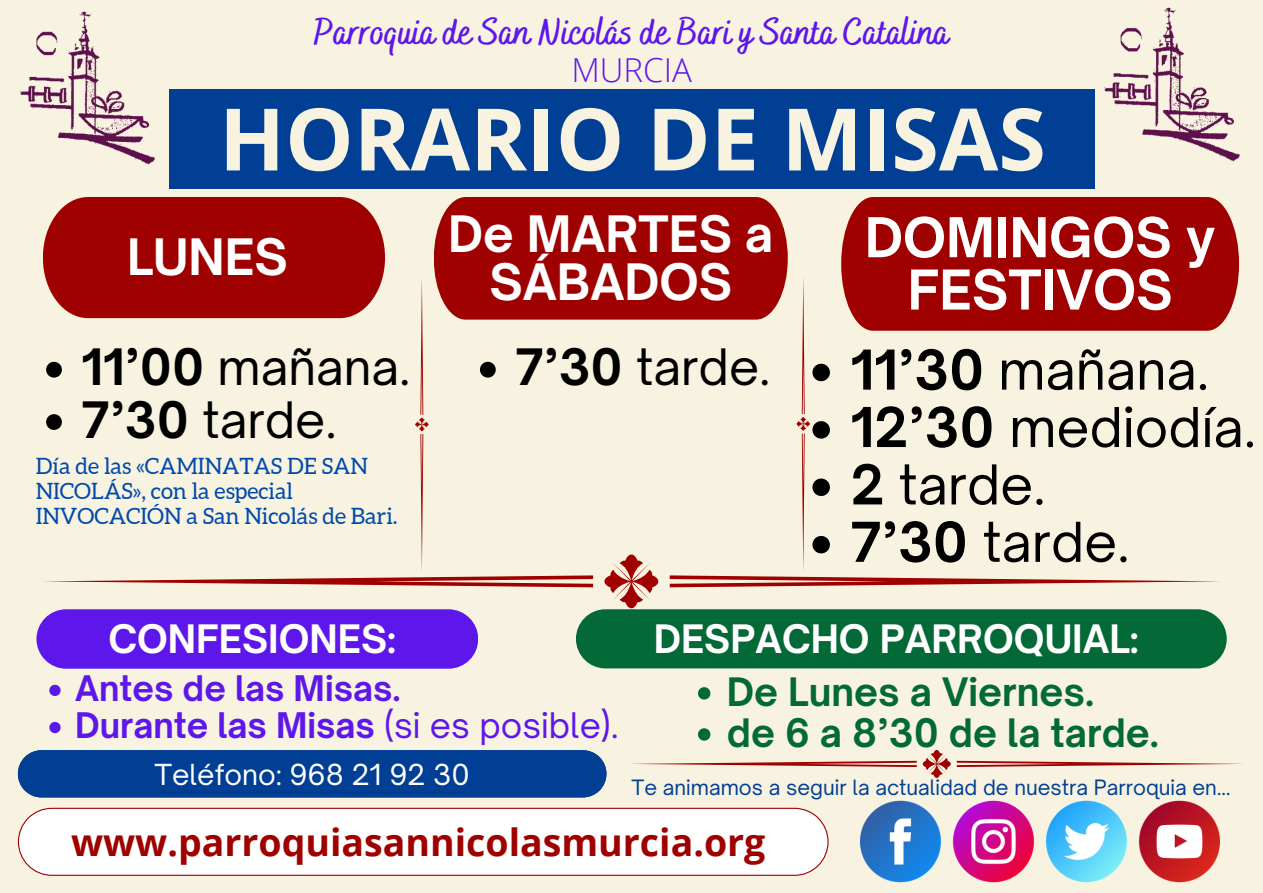
<style>
.page{position:relative;width:1263px;height:893px;background:#f8f3e0}
.page>*{position:absolute;margin:0;border:0;box-sizing:border-box;transform-origin:0 0}
.t1{font:700 86.25px "Open Sans";color:#f8f3e0}
.t2{font:52.5px "Open Sauce One";color:#000}
.t3{font:700 52.5px/52.3px "Open Sauce One";color:#fff;text-align:center}
.t4{font:48px "Open Sauce One";color:#000}
.t5{font:700 48px/47.8px "Open Sauce One";color:#fff;text-align:center}
.t6{font:700 37.5px "Bakerie Smooth";color:#5e17eb}
.t7{font:700 37.5px "Open Sauce One";color:#026937}
.t8{font:700 37.5px "Open Sans";color:#9f0101}
.t9{font:700 37.5px "Open Sauce One";color:#fff}
.t10{font:700 33.75px "Open Sauce One";color:#5e17eb}
.t11{font:300 33px "Open Sans";color:#5e17eb}
.t12{font:27.75px "Open Sauce One";color:#fff}
.t13{font:22.5px/24.8px "Aleo";color:#004aad}
.t14{font:20.25px "Open Sauce One";color:#003f94}
.s1{font-weight:700}
.s2{font-weight:400}
</style>
<div class="page">
<img style="left:19px;top:11px;width:136px;height:154px">
<div style="left:169px;top:89px;width:925px;height:100px;background:#003f94"></div>
<svg style="left:1221px;top:203px;width:18px;height:121px;fill:#9f0101"></svg>
<div style="left:36px;top:609px;width:442px;height:59px;background:#5e17eb;border-radius:30px"></div>
<svg style="left:49px;top:685px;width:12px;height:11px"></svg>
<svg style="left:49px;top:722px;width:12px;height:11px"></svg>
<div style="left:576px;top:609px;width:650px;height:59px;background:#026937;border-radius:30px"></div>
<svg style="left:698px;top:687px;width:12px;height:12px"></svg>
<svg style="left:698px;top:728px;width:12px;height:12px"></svg>
<div style="left:18px;top:750px;width:588px;height:47px;background:#003f94"></div>
<svg style="left:631px;top:761px;width:229px;height:6px"></svg>
<svg style="left:1219px;top:763px;width:24px;height:2px"></svg>
<svg style="left:18px;top:807px;width:810px;height:69px;background:#fbf6f5"></svg>
<img style="left:860px;top:752px;width:359px;height:131px">
<svg style="left:43px;top:197px;width:1178px;height:411px"></svg>
<img style="left:1094px;top:7px;width:146px;height:167px">
<p class="t6" style="left:314px;top:10px;width:637px">Parroquia de San Nicolás de Bari y Santa Catalina</p>
<p class="t11" style="left:571px;top:47px;width:122px">MURCIA</p>
<p class="t1" style="left:219px;top:78px;width:828px">HORARIO DE MISAS</p>
<p class="t5" style="left:127px;top:233px;width:163px">LUNES</p>
<p class="t4" style="left:82px;top:337px;width:330px"><span class="s1">11’00</span> mañana.</p>
<p class="t4" style="left:82px;top:390px;width:257px"><span class="s1">7’30</span> tarde.</p>
<p class="t13" style="left:36px;top:454px;width:363px">Día de las «CAMINATAS DE SAN<br>NICOLÁS», con la especial<br>INVOCACIÓN a San Nicolás de Bari.</p>
<p class="t5" style="left:448px;top:210px;width:326px">De MARTES a<br>SÁBADOS</p>
<p class="t3" style="left:865px;top:211px;width:352px">DOMINGOS y<br>FESTIVOS</p>
<p class="t4" style="left:515px;top:337px;width:257px"><span class="s1">7’30</span> tarde.</p>
<p class="t2" style="left:850px;top:337px;width:360px"><span class="s1">11’30</span> mañana.</p>
<p class="t2" style="left:850px;top:394px;width:407px"><span class="s1">12’30</span> mediodía.</p>
<p class="t2" style="left:850px;top:452px;width:197px"><span class="s1">2</span> tarde.</p>
<p class="t2" style="left:850px;top:509px;width:281px"><span class="s1">7’30</span> tarde.</p>
<p class="t9" style="left:108px;top:615px;width:289px">CONFESIONES:</p>
<p class="t10" style="left:75px;top:667px;width:327px">Antes de las Misas.</p>
<p class="t10" style="left:75px;top:704px;width:545px">Durante las Misas <span class="s2">(si es posible).</span></p>
<p class="t9" style="left:654px;top:615px;width:487px">DESPACHO PARROQUIAL:</p>
<p class="t7" style="left:727px;top:668px;width:369px">De Lunes a Viernes.</p>
<p class="t7" style="left:727px;top:709px;width:434px">de 6 a 8’30 de la tarde.</p>
<p class="t12" style="left:154px;top:756px;width:317px">Teléfono: 968 21 92 30</p>
<p class="t14" style="left:632px;top:775px;width:601px">Te animamos a seguir la actualidad de nuestra Parroquia en…</p>
<p class="t8" style="left:71px;top:815px;width:696px">www.parroquiasannicolasmurcia.org</p>
</div>
